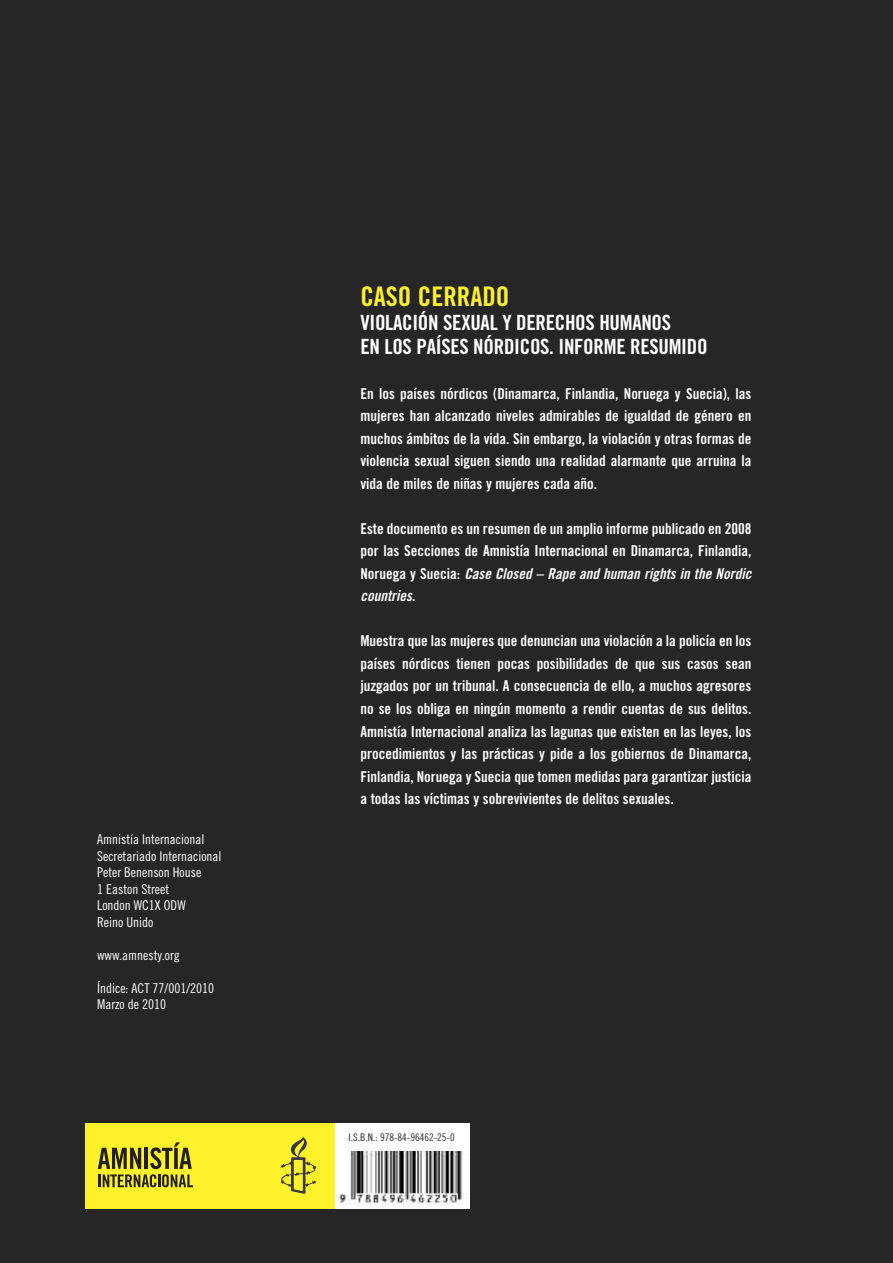
<style>
.page{position:relative;width:893px;height:1263px;background:#272627}
.page>*{position:absolute;margin:0;border:0;box-sizing:border-box;transform-origin:0 0}
.t1{font:27px "Amnesty Trade Gothic Bd Cn 20";color:#fff12a}
.t2{font:21px/24px "Amnesty Trade Gothic Bd Cn 20";letter-spacing:-.015em;color:#fff}
.t3{font:15px/22.5px "Amnesty Trade Gothic Bd Cn 20";color:#fff;text-align:justify}
.t4{font:15px/22.5px "Amnesty Trade Gothic Bd Cn 20 Ob";color:#fff}
.t5{font:13.5px/16.5px "Amnesty Trade Gothic Cn 18";color:#fff}
.t6{font:10.5px "Amnesty Trade Gothic Cn 18";color:#272627}
.s1{font-family:"Amnesty Trade Gothic Bd Cn 20"}
</style>
<div class="page">
<div style="left:85px;top:1124px;width:250px;height:85px;background:#fff12a"></div>
<svg style="left:280px;top:1136px;width:37px;height:58px"></svg>
<svg style="left:98px;top:1142px;width:95px;height:45px"></svg>
<div style="left:335px;top:1124px;width:134px;height:85px;background:#fff"></div>
<img style="left:336px;top:1151px;width:128px;height:55px">
<p class="t5" style="left:97px;top:831px;width:126px">Amnistía Internacional<br>Secretariado Internacional<br>Peter Benenson House<br>1 Easton Street<br>London WC1X ODW<br>Reino Unido</p>
<p class="t5" style="left:97px;top:946px;width:84px">www.amnesty.org</p>
<p class="t5" style="left:97px;top:979px;width:118px">Índice: ACT 77/001/2010<br>Marzo de 2010</p>
<h1 class="t1" style="left:360px;top:280px;width:151px">CASO CERRADO</h1>
<h2 class="t2" style="left:360px;top:310px;width:349px">VIOLACIÓN SEXUAL Y DERECHOS HUMANOS<br>EN LOS PAÍSES NÓRDICOS. INFORME RESUMIDO</h2>
<p class="t3" style="left:360px;top:382px;width:392px">En los países nórdicos (Dinamarca, Finlandia, Noruega y Suecia), las mujeres han alcanzado niveles admirables de igualdad de género en muchos ámbitos de la vida. Sin embargo, la violación y otras formas de violencia sexual siguen siendo una realidad alarmante que arruina la vida de miles de niñas y mujeres cada año.</p>
<p class="t3" style="left:360px;top:517px;width:392px">Este documento es un resumen de un amplio informe publicado en 2008 por las Secciones de Amnistía Internacional en Dinamarca, Finlandia,</p>
<p class="t4" style="left:360px;top:562px;width:392px"><span class="s1">Noruega y Suecia:</span> Case Closed – Rape and human rights in the Nordic countries<span class="s1">.</span></p>
<p class="t3" style="left:360px;top:630px;width:392px">Muestra que las mujeres que denuncian una violación a la policía en los países nórdicos tienen pocas posibilidades de que sus casos sean juzgados por un tribunal. A consecuencia de ello, a muchos agresores no se los obliga en ningún momento a rendir cuentas de sus delitos.<br>Amnistía Internacional analiza las lagunas que existen en las leyes, los procedimientos y las prácticas y pide a los gobiernos de Dinamarca, Finlandia, Noruega y Suecia que tomen medidas para garantizar justicia a todas las víctimas y sobrevivientes de delitos sexuales.</p>
<p class="t6" style="left:349px;top:1131px;width:108px">I.S.B.N.: 978-84-96462-25-0</p>
</div>
